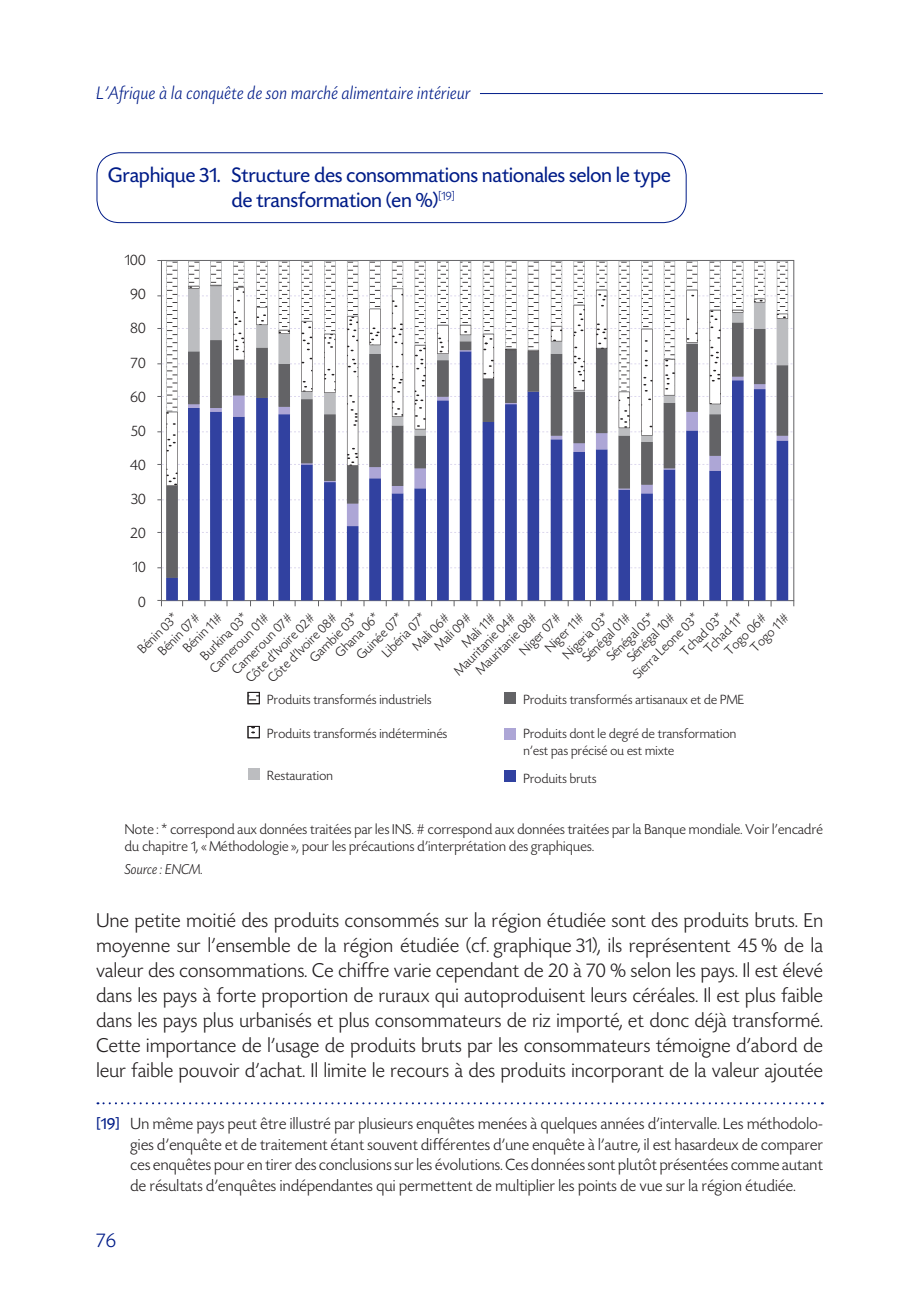
<style>
.page{position:relative;width:908px;height:1304px;background:#fff}
.page>*{position:absolute;margin:0;border:0;box-sizing:border-box;transform-origin:0 0}
.t1{font:22px/25px "Today SH";letter-spacing:.01em;color:#001c88}
.Tx_courant{font:300 21px/25px "Today SH";letter-spacing:.02em;color:#231f20;text-align:justify}
.t2{font:300 21px "Today SH";color:#001c88}
.t3{font:italic 300 19px "Today SH";letter-spacing:.03em;color:#001c88}
.Note_de_bas_de_page{font:300 17px/20.4px "Today SH";letter-spacing:.02em;color:#231f20;text-align:justify}
.t4{font:300 16px "Today SH";letter-spacing:.02em;color:#231f20}
.Légende{font:300 15px/17px "Today SH";letter-spacing:.02em;color:#231f20}
.Source{font:italic 300 15px "Today SH";letter-spacing:.02em;color:#231f20}
.t5{font:300 14px/16.2px "Today SH";letter-spacing:.02em;color:#231f20}
.s1{font-weight:400;color:#001c88}
</style>
<div class="page">
<hr style="left:96px;top:93px;width:726px;height:1px;background:#001c88">
<div style="left:96px;top:85px;width:383px;height:14px;background:#fff"></div>
<div style="left:96px;top:152px;width:590px;height:71px;border:1px solid #001c88;border-radius:23px"></div>
<svg style="left:157px;top:295px;width:635px;height:2px"></svg>
<svg style="left:249px;top:695px;width:9px;height:6px"></svg>
<div style="left:247px;top:692px;width:13px;height:12px;border:1px solid #231f20"></div>
<svg style="left:251px;top:728px;width:4px;height:6px"></svg>
<div style="left:247px;top:726px;width:13px;height:12px;border:1px solid #231f20"></div>
<div style="left:248px;top:768px;width:11px;height:12px;background:#bcbdc0"></div>
<div style="left:504px;top:692px;width:11px;height:12px;background:#636366"></div>
<div style="left:504px;top:729px;width:11px;height:11px;background:#ada6d6"></div>
<div style="left:504px;top:771px;width:11px;height:11px;background:#3141a0"></div>
<svg style="left:166px;top:578px;width:621px;height:22px"></svg>
<svg style="left:166px;top:486px;width:621px;height:92px"></svg>
<svg style="left:166px;top:412px;width:621px;height:74px"></svg>
<svg style="left:166px;top:261px;width:621px;height:151px"></svg>
<svg style="left:97px;top:1102px;width:725px;height:2px"></svg>
<p class="t3" style="left:96px;top:83px;width:375px">L’Afrique à la conquête de son marché alimentaire intérieur</p>
<p class="t1" style="left:232px;top:163px;width:440px;text-indent:-123px">Graphique 31. Structure des consommations nationales selon le type de transformation (en %)<sup>[19]</sup></p>
<p class="t4" style="left:125px;top:252px;width:22px">100</p>
<p class="t4" style="left:130px;top:286px;width:17px">90</p>
<p class="t4" style="left:130px;top:320px;width:17px">80</p>
<p class="t4" style="left:131px;top:354px;width:16px">70</p>
<p class="t4" style="left:130px;top:388px;width:17px">60</p>
<p class="t4" style="left:131px;top:422px;width:16px">50</p>
<p class="t4" style="left:130px;top:456px;width:17px">40</p>
<p class="t4" style="left:131px;top:491px;width:16px">30</p>
<p class="t4" style="left:130px;top:525px;width:17px">20</p>
<p class="t4" style="left:133px;top:559px;width:14px">10</p>
<p class="t4" style="left:138px;top:593px;width:9px">0</p>
<p class="t5" style="left:197px;top:653px;width:62px;rotate:-45deg">Burkina 03*</p>
<p class="t5" style="left:322px;top:640px;width:57px;line-height:14.8px;text-indent:-21px;rotate:-45deg">Gambie 03*<br>Ghana 06*</p>
<p class="t5" style="left:458px;top:640px;width:43px;rotate:-45deg">Mali 11#</p>
<p class="t5" style="left:135px;top:646px;width:52px;rotate:-45deg">Bénin 03*</p>
<p class="t5" style="left:367px;top:638px;width:57px;text-indent:-20px;rotate:-45deg">Guinée 07*<br>Libéria 07*</p>
<p class="t5" style="left:559px;top:651px;width:60px;rotate:-45deg">Nigeria 03*</p>
<p class="t5" style="left:613px;top:644px;width:63px;line-height:14.8px;text-indent:-14px;rotate:-45deg">Sénégal 05*<br>Sénégal 10#</p>
<p class="t5" style="left:579px;top:654px;width:63px;rotate:-45deg">Sénégal 01#</p>
<p class="t5" style="left:664px;top:636px;width:56px;line-height:17.4px;text-indent:-49px;rotate:-45deg">Sierra Leone 03*<br>Tchad 03*</p>
<p class="t5" style="left:700px;top:646px;width:52px;rotate:-45deg">Tchad 11*</p>
<p class="t5" style="left:206px;top:665px;width:79px;rotate:-45deg">Cameroun 01#</p>
<p class="t5" style="left:228px;top:666px;width:81px;rotate:-45deg">Cameroun 07#</p>
<p class="t5" style="left:242px;top:675px;width:93px;rotate:-45deg">Côte d’Ivoire 02#</p>
<p class="t5" style="left:264px;top:675px;width:93px;rotate:-45deg">Côte d’Ivoire 08#</p>
<p class="t5" style="left:155px;top:647px;width:54px;rotate:-45deg">Bénin 07#</p>
<p class="t5" style="left:180px;top:645px;width:51px;rotate:-45deg">Bénin 11#</p>
<p class="t5" style="left:472px;top:667px;width:82px;rotate:-45deg">Mauritanie 08#</p>
<p class="t5" style="left:451px;top:667px;width:82px;rotate:-45deg">Mauritanie 04#</p>
<p class="t5" style="left:530px;top:633px;width:50px;text-indent:-20px;rotate:-45deg">Niger 07#<br>Niger 11#</p>
<p class="t5" style="left:735px;top:633px;width:50px;text-indent:-20px;rotate:-45deg">Togo 06#<br>Togo 11#</p>
<p class="t5" style="left:431px;top:643px;width:48px;rotate:-45deg">Mali 09#</p>
<p class="t5" style="left:409px;top:643px;width:48px;rotate:-45deg">Mali 06#</p>
<p class="t5" style="left:267px;top:692px;width:165px">Produits transformés industriels</p>
<p class="t5" style="left:267px;top:726px;width:181px">Produits transformés indéterminés</p>
<p class="t5" style="left:267px;top:768px;width:67px">Restauration</p>
<p class="t5" style="left:523px;top:692px;width:222px">Produits transformés artisanaux et de PME</p>
<p class="t5" style="left:523px;top:726px;width:214px;line-height:16.8px">Produits dont le degré de transformation n’est pas précisé ou est mixte</p>
<p class="t5" style="left:523px;top:771px;width:74px">Produits bruts</p>
<p class="Légende" style="left:125px;top:821px;width:699px">Note : * correspond aux données traitées par les INS. # correspond aux données traitées par la Banque mondiale. Voir l’encadré du chapitre 1, « Méthodologie », pour les précautions d’interprétation des graphiques.</p>
<p class="Source" style="left:125px;top:861px;width:79px">Source : ENCM.</p>
<p class="Tx_courant" style="left:96px;top:908px;width:727px">Une petite moitié des produits consommés sur la région étudiée sont des produits bruts. En moyenne sur l’ensemble de la région étudiée (cf. graphique 31), ils représentent 45 % de la valeur des consommations. Ce chiffre varie cependant de 20 à 70 % selon les pays. Il est élevé dans les pays à forte proportion de ruraux qui autoproduisent leurs céréales. Il est plus faible dans les pays plus urbanisés et plus consommateurs de riz importé, et donc déjà transformé.<br>Cette importance de l’usage de produits bruts par les consommateurs témoigne d’abord de leur faible pouvoir d’achat. Il limite le recours à des produits incorporant de la valeur ajoutée</p>
<p class="Note_de_bas_de_page" style="left:130px;top:1114px;width:693px;text-indent:-34px"><span class="s1">[19]</span> Un même pays peut être illustré par plusieurs enquêtes menées à quelques années d’intervalle. Les méthodolo&shy;gies d’enquête et de traitement étant souvent différentes d’une enquête à l’autre, il est hasardeux de comparer ces enquêtes pour en tirer des conclusions sur les évolutions. Ces données sont plutôt présentées comme autant de résultats d’enquêtes indépendantes qui permettent de multiplier les points de vue sur la région étudiée.</p>
<p class="t2" style="left:96px;top:1230px;width:21px">76</p>
</div>
